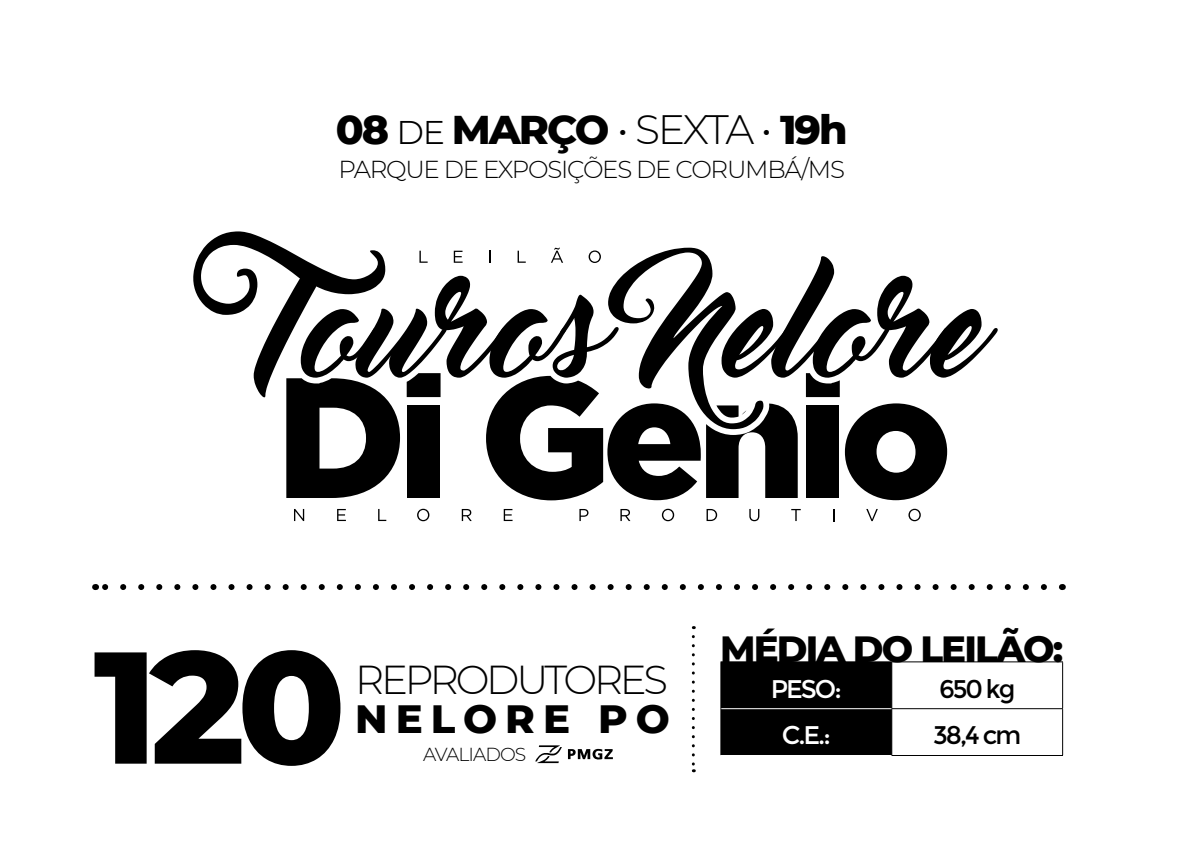
<style>
.page{position:relative;width:1191px;height:851px;background:#fff}
.page>*{position:absolute;margin:0;border:0;box-sizing:border-box;transform-origin:0 0}
.t1{font:800 158.85px "Montserrat";color:#000}
.t2{font:800 40.95px "Montserrat";letter-spacing:-.05em;color:#000}
.t3{font:300 40.35px "Montserrat";letter-spacing:-.08em;color:#000}
.t4{font:800 40.35px "Montserrat";letter-spacing:.2em;color:#000}
.t5{font:800 37.2px "Montserrat";letter-spacing:-.05em;color:#000}
.t6{font:25.5px "Montserrat";letter-spacing:-.08em;color:#000}
.t7{font:25.5px "Montserrat";color:#fff}
.t8{font:300 24.45px "Montserrat";letter-spacing:-.05em;color:#000}
.t9{font:300 18.75px "Montserrat";letter-spacing:-.05em;color:#000}
.s1{font-weight:300}
</style>
<div class="page">
<svg style="left:294px;top:509px;width:10px;height:12px"></svg>
<svg style="left:337px;top:509px;width:9px;height:12px"></svg>
<svg style="left:378px;top:509px;width:8px;height:12px"></svg>
<svg style="left:417px;top:508px;width:12px;height:13px"></svg>
<svg style="left:462px;top:509px;width:10px;height:12px"></svg>
<svg style="left:504px;top:509px;width:8px;height:12px"></svg>
<svg style="left:579px;top:509px;width:9px;height:12px"></svg>
<svg style="left:620px;top:509px;width:10px;height:12px"></svg>
<svg style="left:662px;top:508px;width:12px;height:13px"></svg>
<svg style="left:706px;top:509px;width:11px;height:12px"></svg>
<svg style="left:749px;top:509px;width:10px;height:12px"></svg>
<svg style="left:791px;top:509px;width:9px;height:12px"></svg>
<svg style="left:833px;top:509px;width:1px;height:12px"></svg>
<svg style="left:866px;top:509px;width:12px;height:12px"></svg>
<svg style="left:908px;top:508px;width:12px;height:13px"></svg>
<svg style="left:193px;top:231px;width:804px;height:269px"></svg>
<div style="left:721px;top:662px;width:170px;height:93px;background:#000"></div>
<hr style="left:720px;top:661px;width:171px;height:1px;background:#000">
<hr style="left:720px;top:662px;width:1px;height:46px;background:#000">
<hr style="left:891px;top:661px;width:172px;height:1px;background:#000">
<hr style="left:891px;top:662px;width:1px;height:46px;background:#000">
<hr style="left:1062px;top:662px;width:1px;height:46px;background:#000">
<hr style="left:720px;top:708px;width:1px;height:47px;background:#000">
<hr style="left:891px;top:708px;width:172px;height:1px;background:#000">
<hr style="left:891px;top:709px;width:1px;height:46px;background:#000">
<hr style="left:1062px;top:709px;width:1px;height:46px;background:#000">
<hr style="left:891px;top:755px;width:172px;height:1px;background:#000">
<hr style="left:721px;top:708px;width:170px;height:1px;background:#fff">
<svg style="left:535px;top:745px;width:27px;height:18px"></svg>
<svg style="left:568px;top:748px;width:45px;height:12px"></svg>
<svg style="left:692px;top:636px;width:3px;height:136px"></svg>
<svg style="left:104px;top:584px;width:940px;height:6px"></svg>
<h2 class="t2" style="left:336px;top:100px;width:513px">08 <span class="s1">de</span> MARÇO <span class="s1">• SEXTA •</span> 19h</h2>
<p class="t8" style="left:338px;top:153px;width:508px">PARQUE DE EXPOSIÇÕES DE CORUMBÁ/MS</p>
<h1 class="t1" style="left:94px;top:590px;width:254px">120</h1>
<h3 class="t3" style="left:355px;top:651px;width:314px">REPRODUTORES</h3>
<h3 class="t4" style="left:355px;top:688px;width:316px">NELORE PO</h3>
<p class="t9" style="left:423px;top:741px;width:105px">AVALIADOS</p>
<h3 class="t5" style="left:720px;top:621px;width:345px">MÉDIA DO LEILÃO:</h3>
<p class="t7" style="left:771px;top:673px;width:72px">PESO:</p>
<p class="t6" style="left:939px;top:673px;width:78px">650 kg</p>
<p class="t7" style="left:782px;top:720px;width:51px">C.E.:</p>
<p class="t6" style="left:933px;top:720px;width:90px">38,4 cm</p>
</div>
